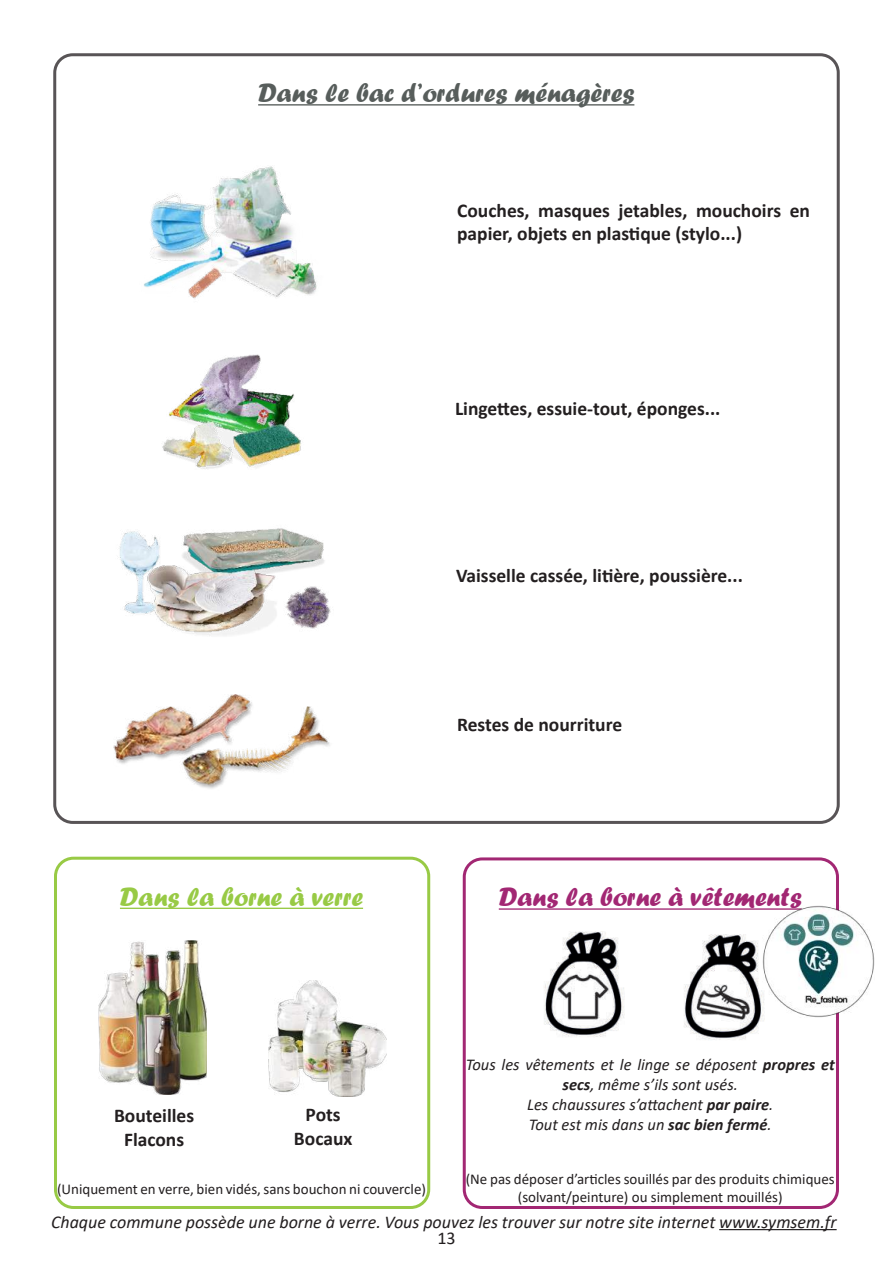
<style>
.page{position:relative;width:893px;height:1263px;background:#fff}
.page>*{position:absolute;margin:0;border:0;box-sizing:border-box;transform-origin:0 0}
.t1{font:27px "Forte";color:#575d5b}
.t2{font:27px "Forte";color:#a22773}
.t3{font:27px "Forte";color:#98ca45}
.t4{font:700 19.5px/23.4px "Calibri";color:#231f20;text-align:center}
.t5{font:italic 18px "Calibri";color:#231f20}
.t6{font:18px "Calibri";color:#231f20}
.t7{font:italic 16.5px/19.8px "Calibri";color:#231f20;text-align:center}
.t8{font:15px/18px "Calibri";color:#231f20;text-align:center}
.s1{font-weight:700}
</style>
<div class="page">
<hr style="left:258px;top:104px;width:376px;height:2px;background:#575d5b">
<div style="left:53px;top:53px;width:787px;height:771px;border:3px solid #585456;border-radius:18px"></div>
<hr style="left:120px;top:908px;width:243px;height:1px;background:#98ca45">
<div style="left:54px;top:857px;width:376px;height:352px;border:3px solid #98ca45;border-radius:18px"></div>
<hr style="left:499px;top:908px;width:303px;height:2px;background:#a22773">
<div style="left:463px;top:857px;width:376px;height:352px;border:3px solid #a22773;border-radius:18px"></div>
<img style="left:144px;top:166px;width:173px;height:133px">
<img style="left:114px;top:694px;width:216px;height:95px">
<img style="left:162px;top:354px;width:139px;height:115px">
<img style="left:119px;top:528px;width:212px;height:108px">
<img style="left:99px;top:941px;width:107px;height:154px">
<img style="left:269px;top:980px;width:118px;height:116px">
<img style="left:544px;top:931px;width:81px;height:106px">
<img style="left:684px;top:934px;width:81px;height:106px">
<img style="left:762px;top:905px;width:113px;height:113px">
<hr style="left:719px;top:1229px;width:118px;height:1px;background:#231f20">
<h1 class="t1" style="left:258px;top:77px;width:378px">Dans le bac d’ordures ménagères</h1>
<p class="t4" style="left:457px;top:198px;width:354px;text-align:left">Couches, masques jetables, mouchoirs en papier, objets en plastique (stylo...)</p>
<p class="t4" style="left:455px;top:397px;width:267px">Lingettes, essuie-tout, éponges...</p>
<p class="t4" style="left:456px;top:564px;width:288px">Vaisselle cassée, litière, poussière...</p>
<p class="t4" style="left:457px;top:713px;width:167px">Restes de nourriture</p>
<h1 class="t3" style="left:120px;top:881px;width:245px">Dans la borne à verre</h1>
<h1 class="t2" style="left:499px;top:881px;width:304px">Dans la borne à vêtements</h1>
<p class="t4" style="left:114px;top:1104px;width:82px">Bouteilles<br>Flacons</p>
<p class="t4" style="left:294px;top:1103px;width:60px">Pots<br>Bocaux</p>
<p class="t8" style="left:57px;top:1179px;width:370px">(Uniquement en verre, bien vidés, sans bouchon ni couvercle)</p>
<p class="t7" style="left:466px;top:1054px;width:371px">Tous les vêtements et le linge se déposent <span class="s1">propres et secs</span>, même s’ils sont usés.<br>Les chaussures s’attachent <span class="s1">par paire</span>.<br>Tout est mis dans un <span class="s1">sac bien fermé</span>.</p>
<p class="t8" style="left:466px;top:1169px;width:370px">(Ne pas déposer d’articles souillés par des produits chimiques (solvant/peinture) ou simplement mouillés)</p>
<p class="t5" style="left:51px;top:1209px;width:787px">Chaque commune possède une borne à verre. Vous pouvez les trouver sur notre site internet www.symsem.fr</p>
<p class="t6" style="left:437px;top:1225px;width:20px">13</p>
</div>
